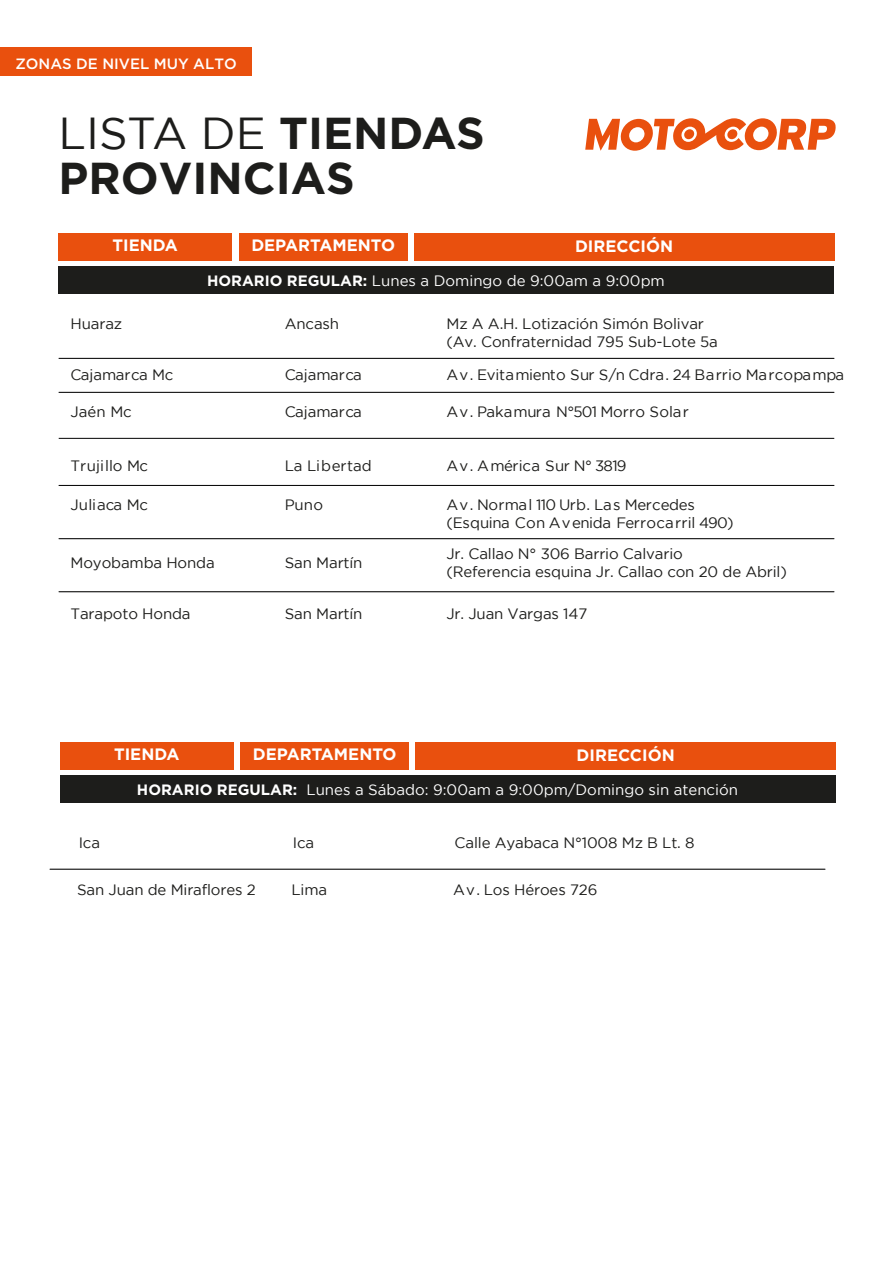
<style>
.page{position:relative;width:893px;height:1263px;background:#fff}
.page>*{position:absolute;margin:0;border:0;box-sizing:border-box;transform-origin:0 0}
.t1{font:700 44.7px/44.7px "Gotham";color:#1d1d1b}
.t2{font:700 16.5px "Gotham";color:#fff}
.t3{font:15px/18px "Gotham";letter-spacing:-.01em;color:#1d1d1b}
.t4{font:15px "Gotham";color:#fff}
.t5{font:15px "Gotham";letter-spacing:.015em;color:#1d1d1b}
.t6{font:15px "Gotham";letter-spacing:.01em;color:#1d1d1b}
.t7{font:500 15px "Gotham";color:#fff}
.s1{font-weight:400}
.s2{font-weight:700}
</style>
<div class="page">
<hr style="left:50px;top:869px;width:775px;height:1px;background:#010101">
<hr style="left:59px;top:392px;width:775px;height:1px;background:#010101">
<hr style="left:59px;top:358px;width:775px;height:1px;background:#010101">
<hr style="left:59px;top:485px;width:775px;height:1px;background:#010101">
<hr style="left:59px;top:591px;width:775px;height:1px;background:#010101">
<hr style="left:59px;top:538px;width:775px;height:1px;background:#010101">
<div style="left:59px;top:233px;width:173px;height:27px;background:#e9500e"></div>
<div style="left:239px;top:233px;width:168px;height:27px;background:#e9500e"></div>
<div style="left:414px;top:233px;width:420px;height:27px;background:#e9500e"></div>
<div style="left:59px;top:267px;width:775px;height:27px;background:#1d1d1b"></div>
<svg style="left:585px;top:118px;width:251px;height:33px"></svg>
<hr style="left:59px;top:438px;width:775px;height:1px;background:#010101">
<div style="left:60px;top:742px;width:173px;height:27px;background:#e9500e"></div>
<div style="left:241px;top:742px;width:168px;height:27px;background:#e9500e"></div>
<div style="left:416px;top:742px;width:420px;height:27px;background:#e9500e"></div>
<div style="left:60px;top:776px;width:776px;height:27px;background:#1d1d1b"></div>
<div style="left:0;top:47px;width:251px;height:28px;background:#e9500e"></div>
<p class="t7" style="left:15px;top:54px;width:223px">ZONAS DE NIVEL MUY ALTO</p>
<h1 class="t1" style="left:59px;top:111px;width:428px"><span class="s1">LISTA DE</span> TIENDAS<br>PROVINCIAS</h1>
<p class="t2" style="left:112px;top:234px;width:67px">TIENDA</p>
<p class="t2" style="left:251px;top:234px;width:145px">DEPARTAMENTO</p>
<p class="t2" style="left:575px;top:235px;width:100px">DIRECCIÓN</p>
<p class="t4" style="left:207px;top:272px;width:459px"><span class="s2">HORARIO REGULAR:</span> Lunes a Domingo de 9:00am a 9:00pm</p>
<p class="t3" style="left:71px;top:314px;width:53px">Huaraz</p>
<p class="t3" style="left:285px;top:314px;width:56px">Ancash</p>
<p class="t3" style="left:446px;top:314px;width:273px">Mz A A.H. Lotización Simón Bolivar (Av. Confraternidad 795 Sub-Lote 5a</p>
<p class="t3" style="left:71px;top:365px;width:104px">Cajamarca Mc</p>
<p class="t3" style="left:71px;top:402px;width:63px">Jaén Mc</p>
<p class="t3" style="left:285px;top:365px;width:79px">Cajamarca</p>
<p class="t3" style="left:285px;top:402px;width:79px">Cajamarca</p>
<p class="t5" style="left:446px;top:366px;width:399px">Av. Evitamiento Sur S/n Cdra. 24 Barrio Marcopampa</p>
<p class="t6" style="left:446px;top:403px;width:244px">Av. Pakamura N°501 Morro Solar</p>
<p class="t3" style="left:71px;top:457px;width:79px">Trujillo Mc</p>
<p class="t3" style="left:285px;top:457px;width:88px">La Libertad</p>
<p class="t3" style="left:446px;top:457px;width:182px">Av. América Sur N° 3819</p>
<p class="t3" style="left:71px;top:495px;width:79px">Juliaca Mc</p>
<p class="t3" style="left:285px;top:495px;width:40px">Puno</p>
<p class="t3" style="left:446px;top:495px;width:289px">Av. Normal 110 Urb. Las Mercedes (Esquina Con Avenida Ferrocarril 490)</p>
<p class="t3" style="left:71px;top:553px;width:146px">Moyobamba Honda</p>
<p class="t3" style="left:285px;top:553px;width:79px">San Martín</p>
<p class="t3" style="left:446px;top:544px;width:342px">Jr. Callao N° 306 Barrio Calvario<br>(Referencia esquina Jr. Callao con 20 de Abril)</p>
<p class="t3" style="left:71px;top:604px;width:122px">Tarapoto Honda</p>
<p class="t3" style="left:285px;top:604px;width:79px">San Martín</p>
<p class="t3" style="left:446px;top:604px;width:142px">Jr. Juan Vargas 147</p>
<p class="t2" style="left:114px;top:743px;width:67px">TIENDA</p>
<p class="t2" style="left:253px;top:743px;width:145px">DEPARTAMENTO</p>
<p class="t2" style="left:577px;top:744px;width:100px">DIRECCIÓN</p>
<p class="t4" style="left:137px;top:781px;width:603px"><span class="s2">HORARIO REGULAR:</span> Lunes a Sábado: 9:00am a 9:00pm/Domingo sin atención</p>
<p class="t3" style="left:79px;top:833px;width:23px">Ica</p>
<p class="t3" style="left:293px;top:833px;width:23px">Ica</p>
<p class="t3" style="left:455px;top:833px;width:241px">Calle Ayabaca N°1008 Mz B Lt. 8</p>
<p class="t3" style="left:77px;top:881px;width:180px">San Juan de Miraflores 2</p>
<p class="t3" style="left:291px;top:881px;width:37px">Lima</p>
<p class="t3" style="left:453px;top:881px;width:146px">Av. Los Héroes 726</p>
</div>
